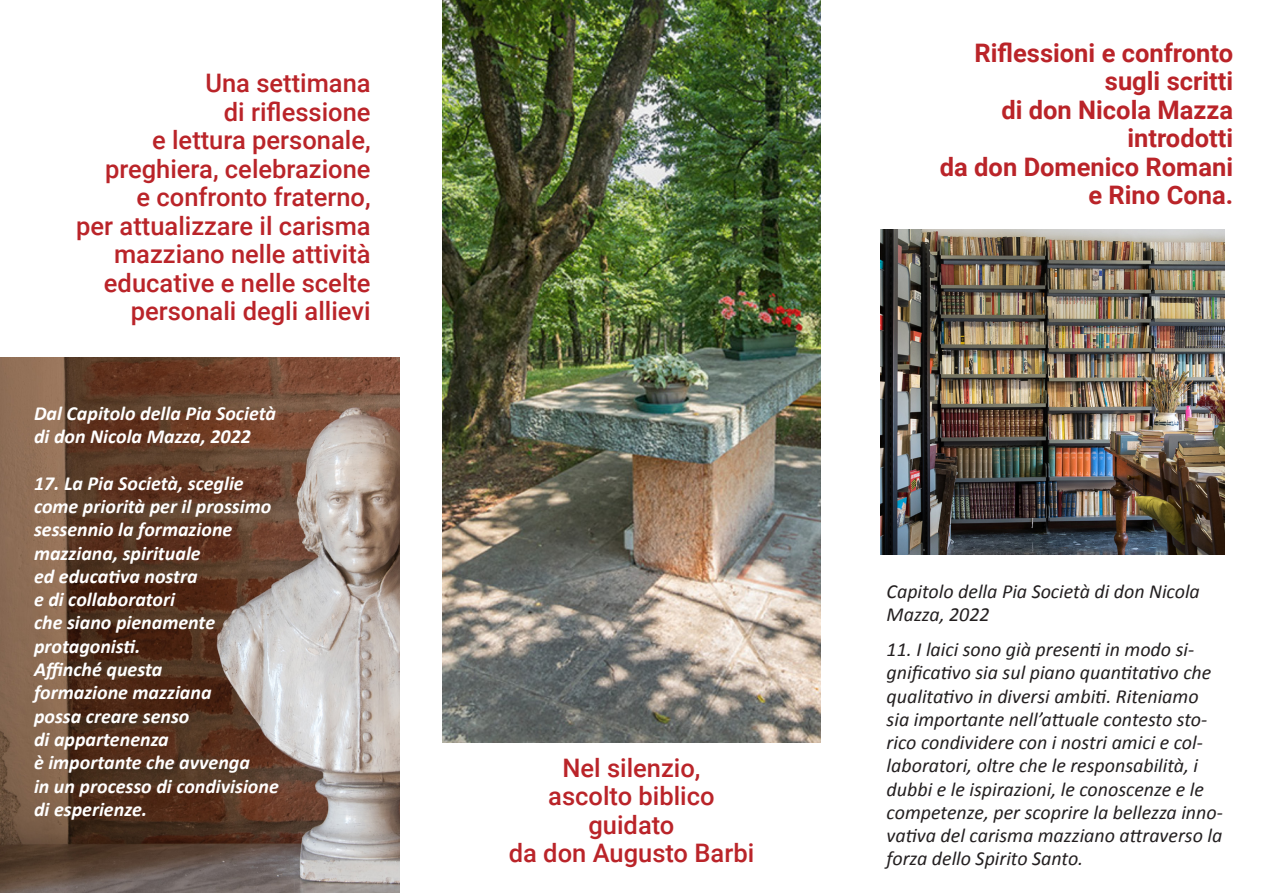
<style>
.page{position:relative;width:1263px;height:893px;background:#fff}
.page>*{position:absolute;margin:0;border:0;box-sizing:border-box;transform-origin:0 0}
.t1{font:500 25.5px "Roboto";color:#ba2429}
.t2{font:700 25.5px "Roboto";color:#ba2429}
.t3{font:italic 19.95px/23.2px "Calibri";color:#231f20}
.t4{font:italic 700 19.95px "Calibri";color:#fff}
</style>
<div class="page">
<img style="left:0;top:357px;width:400px;height:536px">
<img style="left:442px;top:0;width:379px;height:742px">
<img style="left:880px;top:230px;width:345px;height:325px">
<p class="t1" style="left:205px;top:65px;width:167px">Una settimana</p>
<p class="t1" style="left:224px;top:94px;width:148px">di riflessione</p>
<p class="t1" style="left:152px;top:122px;width:220px">e lettura personale,</p>
<p class="t1" style="left:105px;top:151px;width:267px">preghiera, celebrazione</p>
<p class="t1" style="left:136px;top:179px;width:236px">e confronto fraterno,</p>
<p class="t1" style="left:76px;top:208px;width:296px">per attualizzare il carisma</p>
<p class="t1" style="left:114px;top:236px;width:258px">mazziano nelle attività</p>
<p class="t1" style="left:104px;top:265px;width:268px">educative e nelle scelte</p>
<p class="t1" style="left:131px;top:293px;width:241px">personali degli allievi</p>
<p class="t4" style="left:34px;top:401px;width:243px">Dal Capitolo della Pia Società</p>
<p class="t4" style="left:34px;top:424px;width:218px">di don Nicola Mazza, 2022</p>
<p class="t4" style="left:34px;top:471px;width:211px">17. La Pia Società, sceglie</p>
<p class="t4" style="left:34px;top:494px;width:239px">come priorità per il prossimo</p>
<p class="t4" style="left:34px;top:517px;width:200px">sessennio la formazione</p>
<p class="t4" style="left:34px;top:540px;width:168px">mazziana, spirituale</p>
<p class="t4" style="left:34px;top:564px;width:165px">ed educativa nostra</p>
<p class="t4" style="left:34px;top:587px;width:143px">e di collaboratori</p>
<p class="t4" style="left:34px;top:610px;width:183px">che siano pienamente</p>
<p class="t4" style="left:34px;top:634px;width:108px">protagonisti.</p>
<p class="t4" style="left:34px;top:657px;width:130px">Affinché questa</p>
<p class="t4" style="left:34px;top:680px;width:179px">formazione mazziana</p>
<p class="t4" style="left:34px;top:704px;width:157px">possa creare senso</p>
<p class="t4" style="left:34px;top:727px;width:136px">di appartenenza</p>
<p class="t4" style="left:34px;top:750px;width:218px">è importante che avvenga</p>
<p class="t4" style="left:34px;top:774px;width:246px">in un processo di condivisione</p>
<p class="t4" style="left:34px;top:797px;width:115px">di esperienze.</p>
<p class="t2" style="left:974px;top:35px;width:260px">Riflessioni e confronto</p>
<p class="t2" style="left:1105px;top:63px;width:130px">sugli scritti</p>
<p class="t2" style="left:1001px;top:92px;width:233px">di don Nicola Mazza</p>
<p class="t2" style="left:1127px;top:120px;width:107px">introdotti</p>
<p class="t2" style="left:940px;top:149px;width:295px">da don Domenico Romani</p>
<p class="t2" style="left:1088px;top:177px;width:146px">e Rino Cona.</p>
<p class="t1" style="left:562px;top:750px;width:140px">Nel silenzio,</p>
<p class="t1" style="left:548px;top:778px;width:168px">ascolto biblico</p>
<p class="t1" style="left:588px;top:807px;width:87px">guidato</p>
<p class="t1" style="left:509px;top:835px;width:247px">da don Augusto Barbi</p>
<p class="t3" style="left:887px;top:578px;width:315px">Capitolo della Pia Società di don Nicola<br>Mazza, 2022</p>
<p class="t3" style="left:887px;top:637px;width:338px">11. I laici sono già presenti in modo si&shy;gnificativo sia sul piano quantitativo che qualitativo in diversi ambiti. Riteniamo sia importante nell’attuale contesto sto&shy;rico condividere con i nostri amici e col&shy;laboratori, oltre che le responsabilità, i dubbi e le ispirazioni, le conoscenze e le competenze, per scoprire la bellezza inno&shy;vativa del carisma mazziano attraverso la forza dello Spirito Santo.</p>
</div>
